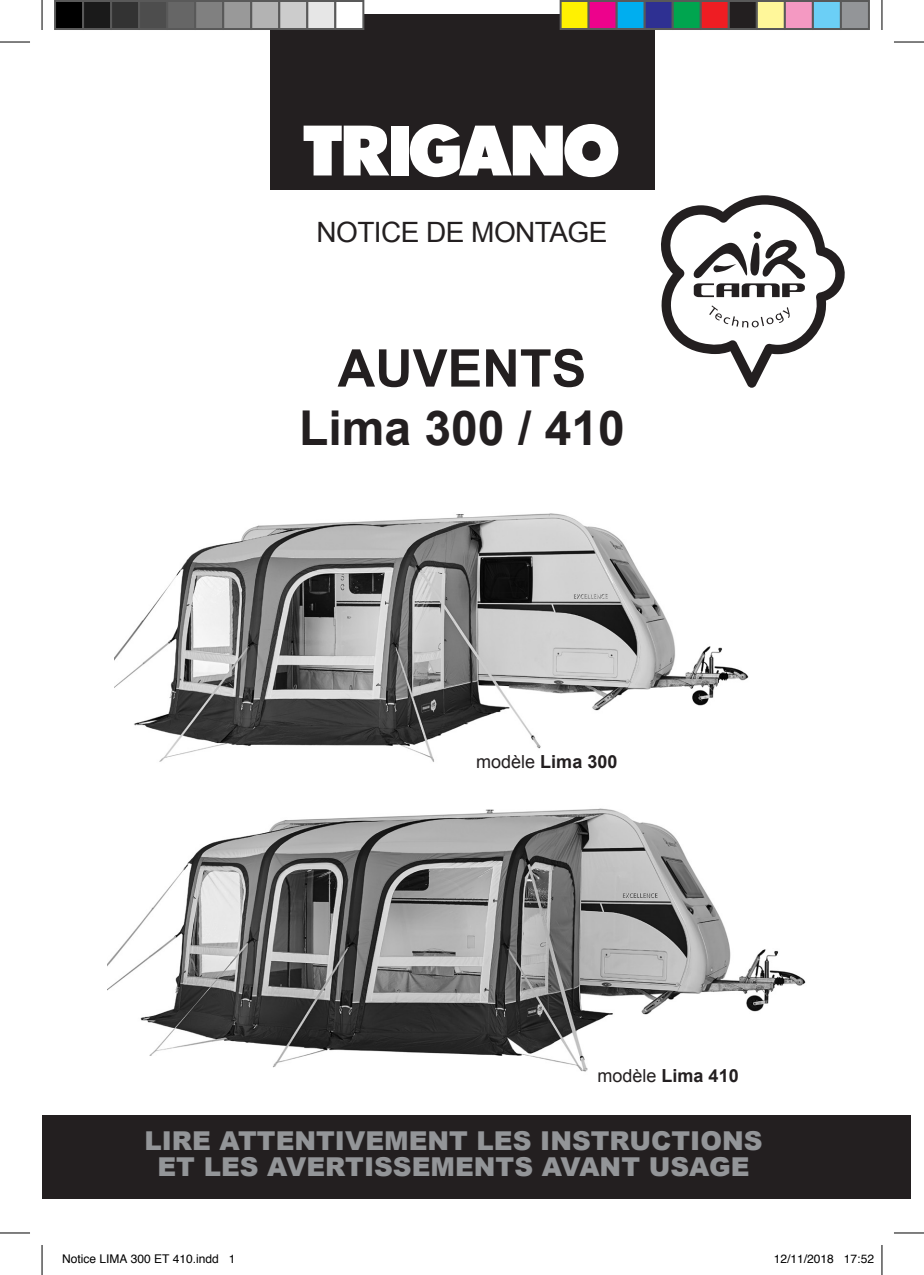
<style>
.page{position:relative;width:924px;height:1275px;background:#fff}
.page>*{position:absolute;margin:0;border:0;box-sizing:border-box;transform-origin:0 0}
.t1{font:700 52px "Arial";color:#231f20}
.t2{font:700 48px "Arial";color:#231f20}
.t3{font:28px "Arial";letter-spacing:-.02em;color:#231f20}
.t4{font:900 26px/26px "Arial";color:#939598;text-align:center}
.t5{font:700 18px "Arial";color:#231f20}
.t6{font:12px "Helvetica";color:#000}
.s1{font-weight:400}
</style>
<div class="page">
<div style="left:269px;top:14px;width:385px;height:175px;background:#231f20"></div>
<svg style="left:303px;top:126px;width:86px;height:49px"></svg>
<div style="left:390px;top:126px;width:18px;height:49px;background:#fff"></div>
<svg style="left:409px;top:124px;width:209px;height:53px"></svg>
<div style="left:42px;top:1115px;width:867px;height:83px;background:#231f20"></div>
<img style="left:115px;top:513px;width:634px;height:249px">
<img style="left:107px;top:808px;width:699px;height:264px">
<svg style="left:661px;top:195px;width:184px;height:193px"></svg>
<hr style="left:0;top:42px;width:30px;height:1px;background:#000">
<hr style="left:893px;top:42px;width:30px;height:1px;background:#000">
<hr style="left:0;top:1232px;width:30px;height:1px;background:#000">
<hr style="left:893px;top:1232px;width:30px;height:1px;background:#000">
<hr style="left:42px;top:0;width:1px;height:30px;background:#000">
<hr style="left:42px;top:1245px;width:1px;height:30px;background:#000">
<hr style="left:881px;top:0;width:1px;height:30px;background:#000">
<hr style="left:881px;top:1245px;width:1px;height:30px;background:#000">
<div style="left:55px;top:1px;width:28px;height:28px;background:#000"></div>
<div style="left:54px;top:0;width:30px;height:30px;border:2px solid #595959"></div>
<div style="left:83px;top:1px;width:28px;height:28px;background:#1a1a1a"></div>
<div style="left:82px;top:0;width:30px;height:30px;border:2px solid #595959"></div>
<div style="left:111px;top:1px;width:28px;height:28px;background:#333"></div>
<div style="left:110px;top:0;width:30px;height:30px;border:2px solid #595959"></div>
<div style="left:139px;top:1px;width:28px;height:28px;background:#4d4d4d"></div>
<div style="left:138px;top:0;width:30px;height:30px;border:2px solid #595959"></div>
<div style="left:167px;top:1px;width:28px;height:28px;background:#666"></div>
<div style="left:166px;top:0;width:30px;height:30px;border:2px solid #595959"></div>
<div style="left:195px;top:1px;width:28px;height:28px;background:#808080"></div>
<div style="left:194px;top:0;width:30px;height:30px;border:2px solid #595959"></div>
<div style="left:223px;top:1px;width:28px;height:28px;background:#999"></div>
<div style="left:222px;top:0;width:30px;height:30px;border:2px solid #595959"></div>
<div style="left:251px;top:1px;width:28px;height:28px;background:#b3b3b3"></div>
<div style="left:250px;top:0;width:30px;height:30px;border:2px solid #595959"></div>
<div style="left:279px;top:1px;width:28px;height:28px;background:#ccc"></div>
<div style="left:278px;top:0;width:30px;height:30px;border:2px solid #595959"></div>
<div style="left:307px;top:1px;width:28px;height:28px;background:#e6e6e6"></div>
<div style="left:306px;top:0;width:30px;height:30px;border:2px solid #595959"></div>
<div style="left:335px;top:1px;width:28px;height:28px;background:#fff"></div>
<div style="left:334px;top:0;width:30px;height:30px;border:2px solid #595959"></div>
<div style="left:560px;top:1px;width:28px;height:28px;background:#fff101"></div>
<div style="left:559px;top:0;width:30px;height:30px;border:2px solid #595959"></div>
<div style="left:588px;top:1px;width:28px;height:28px;background:#ed028c"></div>
<div style="left:587px;top:0;width:30px;height:30px;border:2px solid #595959"></div>
<div style="left:616px;top:1px;width:28px;height:28px;background:#00aeef"></div>
<div style="left:615px;top:0;width:30px;height:30px;border:2px solid #595959"></div>
<div style="left:644px;top:1px;width:28px;height:28px;background:#2e3092"></div>
<div style="left:643px;top:0;width:30px;height:30px;border:2px solid #595959"></div>
<div style="left:672px;top:1px;width:28px;height:28px;background:#00a54f"></div>
<div style="left:671px;top:0;width:30px;height:30px;border:2px solid #595959"></div>
<div style="left:700px;top:1px;width:28px;height:28px;background:#ee1d23"></div>
<div style="left:699px;top:0;width:30px;height:30px;border:2px solid #595959"></div>
<div style="left:728px;top:1px;width:28px;height:28px;background:#231f20"></div>
<div style="left:727px;top:0;width:30px;height:30px;border:2px solid #595959"></div>
<div style="left:756px;top:1px;width:28px;height:28px;background:#fff79a"></div>
<div style="left:755px;top:0;width:30px;height:30px;border:2px solid #595959"></div>
<div style="left:784px;top:1px;width:28px;height:28px;background:#f499c2"></div>
<div style="left:783px;top:0;width:30px;height:30px;border:2px solid #595959"></div>
<div style="left:812px;top:1px;width:28px;height:28px;background:#6bcff6"></div>
<div style="left:811px;top:0;width:30px;height:30px;border:2px solid #595959"></div>
<div style="left:840px;top:1px;width:28px;height:28px;background:#939598"></div>
<div style="left:839px;top:0;width:30px;height:30px;border:2px solid #595959"></div>
<p class="t3" style="left:316px;top:214px;width:292px">NOTICE DE MONTAGE</p>
<h1 class="t1" style="left:337px;top:334px;width:250px">AUVENTS</h1>
<h2 class="t2" style="left:299px;top:396px;width:327px">Lima 300 / 410</h2>
<p class="t5" style="left:476px;top:750px;width:143px"><span class="s1">modèle</span> Lima 300</p>
<p class="t5" style="left:597px;top:1063px;width:143px"><span class="s1">modèle</span> Lima 410</p>
<p class="t4" style="left:144px;top:1126px;width:619px">LIRE ATTENTIVEMENT LES INSTRUCTIONS<br>ET LES AVERTISSEMENTS AVANT USAGE</p>
<p class="t6" style="left:62px;top:1249px;width:175px">Notice LIMA 300 ET 410.indd 1</p>
<p class="t6" style="left:773px;top:1249px;width:102px">12/11/2018 17:52</p>
</div>
